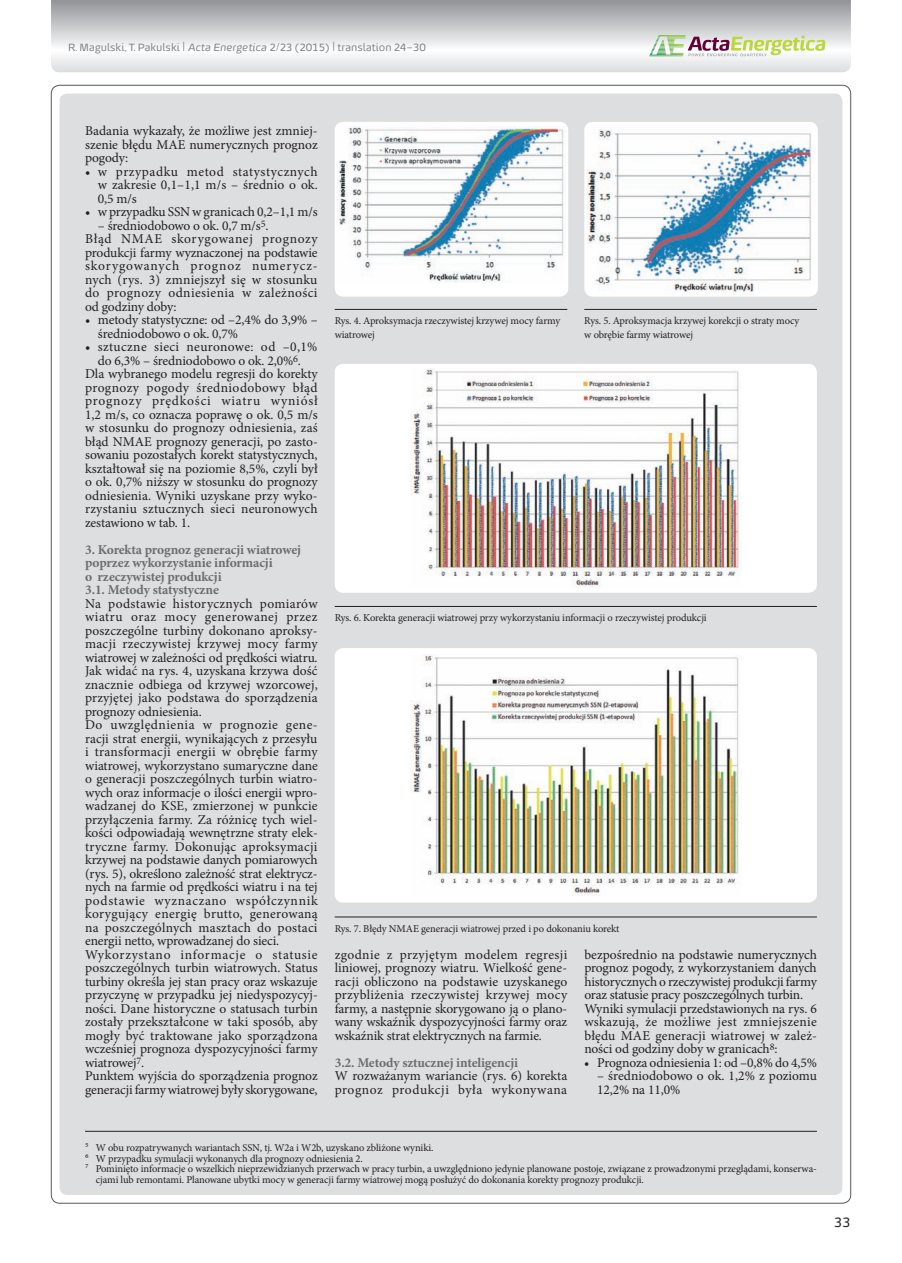
<style>
.page{position:relative;width:902px;height:1263px;background:#fff}
.page>*{position:absolute;margin:0;border:0;box-sizing:border-box;transform-origin:0 0}
.t1{font:13.5px/13.5px "Minion Pro";color:#231f20}
.t2{font:13.5px/13.5px "Minion Pro";letter-spacing:.02em;color:#231f20}
.t3{font:700 13.5px/13.5px "Minion Pro";letter-spacing:-.01em;color:#6c6d70}
.t4{font:13.5px/13.5px "Minion Pro";letter-spacing:.025em;color:#231f20}
.t5{font:13.5px "Minion Pro";letter-spacing:.03em;color:#231f20}
.t6{font:13.5px "Minion Pro";letter-spacing:.055em;color:#231f20}
.t7{font:13.5px "Energa";color:#231f20}
.t8{font:10.5px/13.5px "Minion Pro";letter-spacing:-.01em;color:#231f20}
.t9{font:10.5px "Energa";letter-spacing:-.01em;color:#808285}
.s1{font-size:13.5px}
.s2{font-style:italic}
</style>
<div class="page">
<div style="left:60px;top:94px;width:782px;height:1101px;background:#dddee0;border-radius:8px"></div>
<svg style="left:51px;top:0;width:799px;height:72px"></svg>
<svg style="left:649px;top:35px;width:176px;height:21px"></svg>
<div style="left:334px;top:122px;width:234px;height:175px;background:#fff;border-radius:9px"></div>
<div style="left:334px;top:364px;width:482px;height:229px;background:#fff;border-radius:9px"></div>
<div style="left:334px;top:648px;width:482px;height:254px;background:#fff;border-radius:9px"></div>
<div style="left:584px;top:122px;width:233px;height:175px;background:#fff;border-radius:9px"></div>
<hr style="left:334px;top:309px;width:233px;height:1px;background:#231f20">
<hr style="left:584px;top:309px;width:232px;height:1px;background:#231f20">
<img style="left:338px;top:126px;width:226px;height:156px">
<img style="left:587px;top:129px;width:225px;height:165px">
<img style="left:410px;top:368px;width:329px;height:220px">
<hr style="left:334px;top:606px;width:482px;height:1px;background:#231f20">
<hr style="left:334px;top:917px;width:482px;height:1px;background:#231f20">
<img style="left:410px;top:655px;width:329px;height:241px">
<hr style="left:85px;top:1131px;width:731px;height:1px;background:#231f20">
<p class="t9" style="left:68px;top:41px;width:359px">R. Magulski, T. Pakulski <span class="s1">|</span> <span class="s2">Acta Energetica</span> 2/23 (2015) <span class="s1">|</span> translation 24–30</p>
<p class="t1" style="left:85px;top:124px;width:234px;text-align:justify">Badania wykazały, że możliwe jest zmniej&shy;szenie błędu MAE numerycznych prognoz pogody:</p>
<p class="t1" style="left:98px;top:165px;width:221px;text-align:justify;text-indent:-13px">• w przypadku metod statystycznych w zakresie 0,1–1,1 m/s – średnio o ok.<br>0,5 m/s</p>
<p class="t1" style="left:85px;top:205px;width:234px">• w przypadku SSN w granicach 0,2–1,1 m/s</p>
<p class="t2" style="left:85px;top:219px;width:234px;text-indent:13px">– średniodobowo o ok. 0,7 m/s<sup>5</sup>.<br>Błąd NMAE skorygowanej prognozy produkcji farmy wyznaczonej na podstawie skorygowanych prognoz numerycz&shy;nych (rys. 3) zmniejszył się w stosunku do prognozy odniesienia w zależności od godziny doby:</p>
<p class="t1" style="left:98px;top:313px;width:221px;text-indent:-13px">• metody statystyczne: od –2,4% do 3,9% – średniodobowo o ok. 0,7%</p>
<p class="t5" style="left:85px;top:338px;width:234px">• sztuczne sieci neuronowe: od –0,1%</p>
<p class="t1" style="left:98px;top:354px;width:204px">do 6,3% – średniodobowo o ok. 2,0%<sup>6</sup>.</p>
<p class="t1" style="left:85px;top:367px;width:234px">Dla wybranego modelu regresji do korekty</p>
<p class="t5" style="left:85px;top:378px;width:234px">prognozy pogody średniodobowy błąd</p>
<p class="t6" style="left:85px;top:392px;width:234px">prognozy prędkości wiatru wyniósł</p>
<p class="t1" style="left:85px;top:408px;width:234px">1,2 m/s, co oznacza poprawę o ok. 0,5 m/s</p>
<p class="t1" style="left:85px;top:421px;width:234px">w stosunku do prognozy odniesienia, zaś</p>
<p class="t1" style="left:85px;top:435px;width:234px">błąd NMAE prognozy generacji, po zasto-</p>
<p class="t1" style="left:85px;top:448px;width:234px">sowaniu pozostałych korekt statystycznych,</p>
<p class="t1" style="left:85px;top:462px;width:234px">kształtował się na poziomie 8,5%, czyli był</p>
<p class="t1" style="left:85px;top:475px;width:234px">o ok. 0,7% niższy w stosunku do prognozy</p>
<p class="t1" style="left:85px;top:489px;width:234px">odniesienia. Wyniki uzyskane przy wyko-</p>
<p class="t2" style="left:85px;top:502px;width:234px">rzystaniu sztucznych sieci neuronowych</p>
<p class="t1" style="left:85px;top:516px;width:107px">zestawiono w tab. 1.</p>
<p class="t3" style="left:85px;top:542px;width:217px">3. Korekta prognoz generacji wiatrowej poprzez wykorzystanie informacji<br>o rzeczywistej produkcji<br>3.1. Metody statystyczne</p>
<p class="t1" style="left:85px;top:597px;width:234px">Na podstawie historycznych pomiarów wiatru oraz mocy generowanej przez poszczególne turbiny dokonano aproksy&shy;macji rzeczywistej krzywej mocy farmy wiatrowej w zależności od prędkości wiatru.<br>Jak widać na rys. 4, uzyskana krzywa dość znacznie odbiega od krzywej wzorcowej, przyjętej jako podstawa do sporządzenia prognozy odniesienia.<br>Do uwzględnienia w prognozie gene&shy;racji strat energii, wynikających z przesyłu i transformacji energii w obrębie farmy wiatrowej, wykorzystano sumaryczne dane o generacji poszczególnych turbin wiatro&shy;wych oraz informacje o ilości energii wpro&shy;wadzanej do KSE, zmierzonej w punkcie przyłączenia farmy. Za różnicę tych wiel&shy;kości odpowiadają wewnętrzne straty elek&shy;tryczne farmy. Dokonując aproksymacji krzywej na podstawie danych pomiarowych (rys. 5), określono zależność strat elektrycz&shy;nych na farmie od prędkości wiatru i na tej podstawie wyznaczano współczynnik korygujący energię brutto, generowaną na poszczególnych masztach do postaci energii netto, wprowadzanej do sieci.<br>Wykorzystano informacje o statusie poszczególnych turbin wiatrowych. Status turbiny określa jej stan pracy oraz wskazuje przyczynę w przypadku jej niedyspozycyj&shy;ności. Dane historyczne o statusach turbin zostały przekształcone w taki sposób, aby mogły być traktowane jako sporządzona wcześniej prognoza dyspozycyjności farmy wiatrowej<sup>7</sup>.<br>Punktem wyjścia do sporządzenia prognoz generacji farmy wiatrowej były skorygowane,</p>
<p class="t8" style="left:334px;top:314px;width:227px">Rys. 4. Aproksymacja rzeczywistej krzywej mocy farmy wiatrowej</p>
<p class="t8" style="left:584px;top:314px;width:216px">Rys. 5. Aproksymacja krzywej korekcji o straty mocy w obrębie farmy wiatrowej</p>
<p class="t8" style="left:334px;top:611px;width:373px">Rys. 6. Korekta generacji wiatrowej przy wykorzystaniu informacji o rzeczywistej produkcji</p>
<p class="t8" style="left:334px;top:921px;width:286px">Rys. 7. Błędy NMAE generacji wiatrowej przed i po dokonaniu korekt</p>
<p class="t1" style="left:335px;top:948px;width:234px;text-align:justify">zgodnie z przyjętym modelem regresji liniowej, prognozy wiatru. Wielkość gene&shy;racji obliczono na podstawie uzyskanego przybliżenia rzeczywistej krzywej mocy farmy, a następnie skorygowano ją o plano&shy;wany wskaźnik dyspozycyjności farmy oraz wskaźnik strat elektrycznych na farmie.</p>
<p class="t3" style="left:335px;top:1055px;width:185px">3.2. Metody sztucznej inteligencji</p>
<p class="t4" style="left:335px;top:1069px;width:234px">W rozważanym wariancie (rys. 6) korekta prognoz produkcji była wykonywana</p>
<p class="t1" style="left:584px;top:948px;width:234px">bezpośrednio na podstawie numerycznych prognoz pogody, z wykorzystaniem danych historycznych o rzeczywistej produkcji farmy oraz statusie pracy poszczególnych turbin.<br>Wyniki symulacji przedstawionych na rys. 6 wskazują, że możliwe jest zmniejszenie błędu MAE generacji wiatrowej w zależ&shy;ności od godziny doby w granicach<sup>8</sup>:</p>
<p class="t1" style="left:584px;top:1056px;width:234px">• Prognoza odniesienia 1: od –0,8% do 4,5%</p>
<p class="t1" style="left:597px;top:1069px;width:221px">– średniodobowo o ok. 1,2% z poziomu<br>12,2% na 11,0%</p>
<p class="t8" style="left:85px;top:1141px;width:350px">5 W obu rozpatrywanych wariantach SSN, tj. W2a i W2b, uzyskano zbliżone wyniki.</p>
<p class="t8" style="left:85px;top:1151px;width:279px">6 W przypadku symulacji wykonanych dla prognozy odniesienia 2.</p>
<p class="t8" style="left:85px;top:1162px;width:733px">7 Pominięto informacje o wszelkich nieprzewidzianych przerwach w pracy turbin, a uwzględniono jedynie planowane postoje, związane z prowadzonymi przeglądami, konserwa-</p>
<p class="t8" style="left:96px;top:1172px;width:549px">cjami lub remontami. Planowane ubytki mocy w generacji farmy wiatrowej mogą posłużyć do dokonania korekty prognozy produkcji.</p>
<p class="t7" style="left:834px;top:1213px;width:18px">33</p>
</div>
